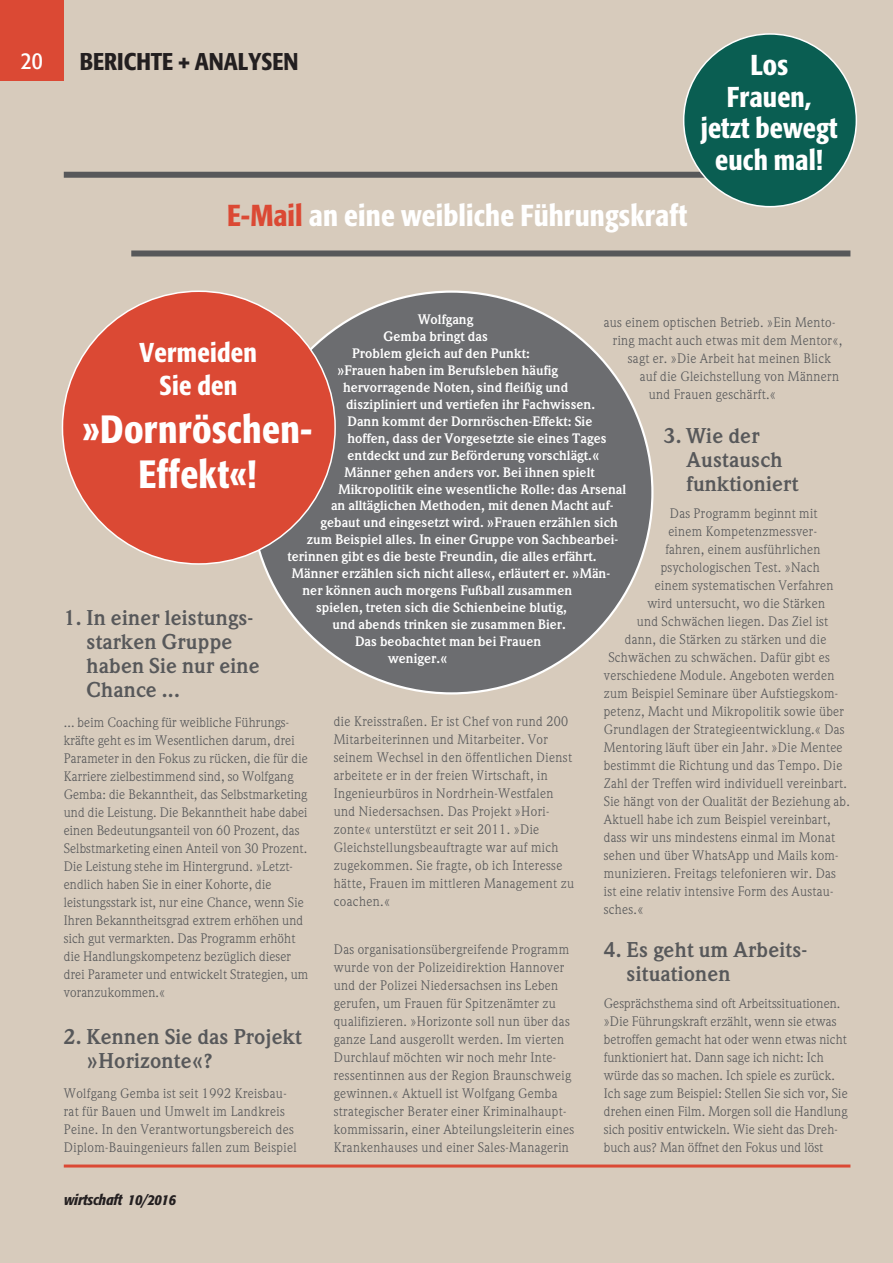
<style>
.page{position:relative;width:893px;height:1263px;background:#d7cbbc}
.page>*{position:absolute;margin:0;border:0;box-sizing:border-box;transform-origin:0 0}
.t1{font:500 condensed 39px/45px "Formata";letter-spacing:.01em;color:#fff;text-align:center}
.t2{font:500 condensed 30px "Formata";letter-spacing:.005em;color:#fff}
.t3{font:500 condensed 28.5px/31.5px "Formata";letter-spacing:.005em;color:#fff;text-align:center}
.t4{font:500 condensed 27px/33px "Formata";letter-spacing:.01em;color:#fff;text-align:center}
.t5{font:500 condensed 24px "Formata";color:#231f20}
.t6{font:condensed 24px "Formata";color:#fff}
.t7{font:700 21px/24px "Weidemann";letter-spacing:.01em;color:#57585a}
.t8{font:italic 500 condensed 15px "Formata";letter-spacing:-.005em;color:#231f20}
.t9{font:13.5px/18px "Weidemann";letter-spacing:.02em;color:#57585a}
.t10{font:700 13.5px "Weidemann";letter-spacing:.005em;color:#fff}
.s1{color:#db4934}
</style>
<div class="page">
<hr style="left:64px;top:1164px;width:786px;height:3px;background:#db4934">
<div style="left:0;top:0;width:64px;height:81px;background:#db4934"></div>
<div style="left:251px;top:292px;width:401px;height:401px;background:#6c6d70;border-radius:50%"></div>
<div style="left:62px;top:291px;width:273px;height:273px;background:#db4934;border-radius:50%"></div>
<div style="left:64px;top:172px;width:719px;height:6px;background:#57585a"></div>
<div style="left:131px;top:250px;width:719px;height:6px;background:#57585a"></div>
<div style="left:684px;top:34px;width:172px;height:173px;background:#0a5e52;border-radius:50%"></div>
<h3 class="t6" style="left:21px;top:46px;width:23px">20</h3>
<h3 class="t5" style="left:80px;top:47px;width:220px">berichte + analysen</h3>
<h2 class="t2" style="left:227px;top:198px;width:462px"><span class="s1">E-Mail</span> an eine weibliche Führungskraft</h2>
<h3 class="t3" style="left:701px;top:49px;width:138px">Los<br>Frauen, jetzt bewegt euch mal!</h3>
<p class="t10" style="left:418px;top:311px;width:57px">Wolfgang</p>
<p class="t10" style="left:383px;top:328px;width:106px">Gemba bringt das</p>
<p class="t10" style="left:352px;top:345px;width:179px">Problem gleich auf den Punkt:</p>
<p class="t10" style="left:337px;top:362px;width:223px">»Frauen haben im Berufsleben häufig</p>
<p class="t10" style="left:343px;top:379px;width:227px">hervorragende Noten, sind fleißig und</p>
<p class="t10" style="left:346px;top:396px;width:251px">diszipliniert und vertiefen ihr Fachwissen.</p>
<p class="t10" style="left:347px;top:413px;width:246px">Dann kommt der Dornröschen-Effekt: Sie</p>
<p class="t10" style="left:347px;top:430px;width:260px">hoffen, dass der Vorgesetzte sie eines Tages</p>
<p class="t10" style="left:347px;top:447px;width:254px">entdeckt und zur Beförderung vorschlägt.«</p>
<p class="t10" style="left:344px;top:464px;width:252px">Männer gehen anders vor. Bei ihnen spielt</p>
<p class="t10" style="left:338px;top:481px;width:289px">Mikropolitik eine wesentliche Rolle: das Arsenal</p>
<p class="t10" style="left:331px;top:498px;width:284px">an alltäglichen Methoden, mit denen Macht auf-</p>
<p class="t10" style="left:320px;top:515px;width:299px">gebaut und eingesetzt wird. »Frauen erzählen sich</p>
<p class="t10" style="left:307px;top:532px;width:313px">zum Beispiel alles. In einer Gruppe von Sachbearbei-</p>
<p class="t10" style="left:287px;top:549px;width:310px">terinnen gibt es die beste Freundin, die alles erfährt.</p>
<p class="t10" style="left:292px;top:566px;width:320px">Männer erzählen sich nicht alles«, erläutert er. »Män-</p>
<p class="t10" style="left:302px;top:583px;width:271px">ner können auch morgens Fußball zusammen</p>
<p class="t10" style="left:316px;top:600px;width:252px">spielen, treten sich die Schienbeine blutig,</p>
<p class="t10" style="left:332px;top:617px;width:235px">und abends trinken sie zusammen Bier.</p>
<p class="t10" style="left:355px;top:633px;width:188px">Das beobachtet man bei Frauen</p>
<p class="t10" style="left:388px;top:650px;width:61px">weniger.«</p>
<p class="t9" style="left:604px;top:314px;width:233px">aus einem optischen Betrieb. »Ein Mento-</p>
<p class="t9" style="left:613px;top:332px;width:231px">ring macht auch etwas mit dem Mentor«,</p>
<p class="t9" style="left:628px;top:350px;width:205px">sagt er. »Die Arbeit hat meinen Blick</p>
<p class="t9" style="left:640px;top:368px;width:201px">auf die Gleichstellung von Männern</p>
<p class="t9" style="left:649px;top:386px;width:129px">und Frauen geschärft.«</p>
<h3 class="t7" style="left:687px;top:424px;width:113px;text-indent:-23px">3. Wie der<br>Austausch funktioniert</h3>
<p class="t9" style="left:670px;top:504px;width:149px">Das Programm beginnt mit</p>
<p class="t9" style="left:668px;top:522px;width:150px">einem Kompetenzmessver-</p>
<p class="t9" style="left:665px;top:540px;width:157px">fahren, einem ausführlichen</p>
<p class="t9" style="left:661px;top:558px;width:161px">psychologischen Test. »Nach</p>
<p class="t9" style="left:655px;top:576px;width:180px">einem systematischen Verfahren</p>
<p class="t9" style="left:647px;top:594px;width:179px">wird untersucht, wo die Stärken</p>
<p class="t9" style="left:637px;top:612px;width:193px">und Schwächen liegen. Das Ziel ist</p>
<p class="t9" style="left:625px;top:630px;width:203px">dann, die Stärken zu stärken und die</p>
<p class="t9" style="left:608px;top:648px;width:223px">Schwächen zu schwächen. Dafür gibt es</p>
<p class="t9" style="left:604px;top:666px;width:232px">verschiedene Module. Angeboten werden</p>
<p class="t9" style="left:604px;top:684px;width:236px">zum Beispiel Seminare über Aufstiegskom-</p>
<p class="t9" style="left:604px;top:702px;width:242px">petenz, Macht und Mikropolitik sowie über</p>
<p class="t9" style="left:604px;top:720px;width:242px">Grundlagen der Strategieentwicklung.« Das</p>
<p class="t9" style="left:604px;top:738px;width:240px">Mentoring läuft über ein Jahr. »Die Mentee</p>
<p class="t9" style="left:604px;top:756px;width:240px">bestimmt die Richtung und das Tempo. Die</p>
<p class="t9" style="left:604px;top:774px;width:245px">Zahl der Treffen wird individuell vereinbart.</p>
<p class="t9" style="left:604px;top:792px;width:247px">Sie hängt von der Qualität der Beziehung ab.</p>
<p class="t9" style="left:604px;top:810px;width:228px">Aktuell habe ich zum Beispiel vereinbart,</p>
<p class="t9" style="left:604px;top:828px;width:233px">dass wir uns mindestens einmal im Monat</p>
<p class="t9" style="left:604px;top:846px;width:236px">sehen und über WhatsApp und Mails kom-</p>
<p class="t9" style="left:604px;top:864px;width:234px">munizieren. Freitags telefonieren wir. Das</p>
<p class="t9" style="left:604px;top:882px;width:231px">ist eine relativ intensive Form des Austau-</p>
<p class="t9" style="left:604px;top:900px;width:41px">sches.«</p>
<h3 class="t7" style="left:627px;top:938px;width:182px;text-indent:-23px">4. Es geht um Arbeits&shy;situationen</h3>
<p class="t9" style="left:604px;top:994px;width:245px">Gesprächsthema sind oft Arbeitssituationen. »Die Führungskraft erzählt, wenn sie etwas betroffen gemacht hat oder wenn etwas nicht funktioniert hat. Dann sage ich nicht: Ich würde das so machen. Ich spiele es zurück.<br>Ich sage zum Beispiel: Stellen Sie sich vor, Sie drehen einen Film. Morgen soll die Handlung sich positiv entwickeln. Wie sieht das Dreh&shy;buch aus? Man öffnet den Fokus und löst</p>
<h3 class="t4" style="left:140px;top:336px;width:119px">Vermeiden<br>Sie den</h3>
<h1 class="t1" style="left:83px;top:407px;width:231px">»Dornröschen-<br>Effekt«!</h1>
<h3 class="t7" style="left:87px;top:606px;width:175px;text-indent:-23px">1. In einer leistungs&shy;starken Gruppe haben Sie nur eine<br>Chance ...</h3>
<p class="t9" style="left:64px;top:714px;width:246px">... beim Coaching für weibliche Führungs&shy;kräfte geht es im Wesentlichen darum, drei Parameter in den Fokus zu rücken, die für die Karriere zielbestimmend sind, so Wolfgang Gemba: die Bekanntheit, das Selbstmarketing und die Leistung. Die Bekanntheit habe dabei einen Bedeutungsanteil von 60 Prozent, das Selbstmarketing einen Anteil von 30 -Prozent.<br>Die Leistung stehe im Hintergrund. »Letzt&shy;endlich haben Sie in einer Kohorte, die leistungsstark ist, nur eine Chance, wenn Sie Ihren Bekanntheitsgrad extrem erhöhen und sich gut vermarkten. Das Programm erhöht die Handlungskompetenz bezüglich dieser drei Parameter und entwickelt Strategien, um voranzukommen.«</p>
<h3 class="t7" style="left:87px;top:1025px;width:217px;text-indent:-23px">2. Kennen Sie das Projekt »Horizonte«?</h3>
<p class="t9" style="left:64px;top:1084px;width:234px">Wolfgang Gemba ist seit 1992 Kreisbau&shy;rat für Bauen und Umwelt im Landkreis Peine. In den Verantwortungsbereich des Diplom-Bauingenieurs fallen zum Beispiel</p>
<p class="t9" style="left:334px;top:712px;width:242px">die Kreisstraßen. Er ist Chef von rund 200<br>Mitarbeiterinnen und Mitarbeiter. Vor seinem Wechsel in den öffentlichen Dienst arbeitete er in der freien Wirtschaft, in Ingenieurbüros in Nordrhein-Westfalen und Niedersachsen. Das Projekt »Hori&shy;zonte« unterstützt er seit 2011. »Die Gleichstellungsbeauftragte war auf mich zugekommen. Sie fragte, ob ich Interesse hätte, Frauen im mittleren Management zu coachen.«</p>
<p class="t9" style="left:334px;top:940px;width:242px">Das organisationsübergreifende Programm wurde von der Polizeidirektion Hannover und der Polizei Niedersachsen ins Leben gerufen, um Frauen für Spitzenämter zu qualifizieren. »Horizonte soll nun über das ganze Land ausgerollt werden. Im vierten Durchlauf möchten wir noch mehr Inte&shy;ressentinnen aus der Region Braunschweig gewinnen.« Aktuell ist Wolfgang Gemba strategischer Berater einer Kriminalhaupt&shy;kommissarin, einer Abteilungsleiterin eines Krankenhauses und einer Sales-Managerin</p>
<p class="t8" style="left:64px;top:1191px;width:114px">wirtschaft 10/2016</p>
</div>
